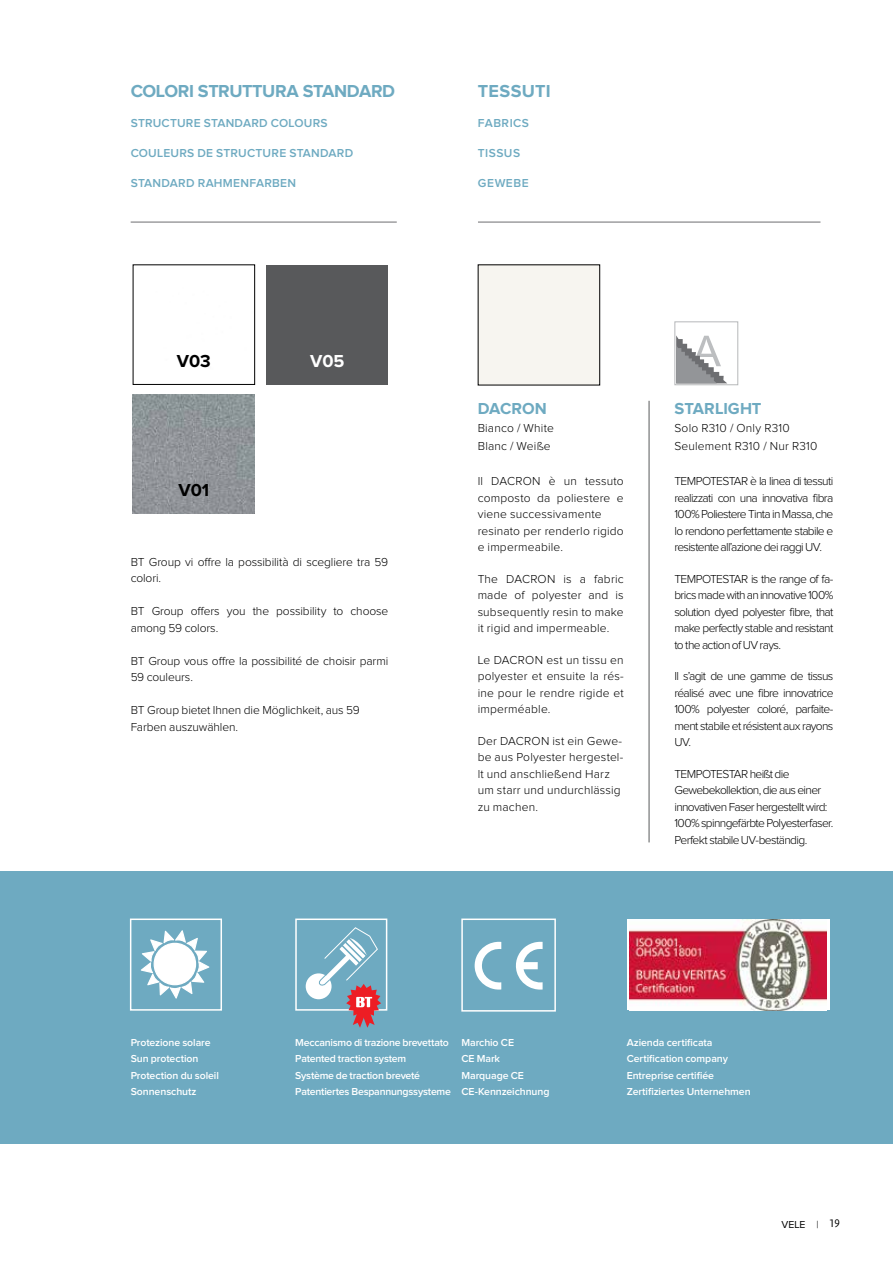
<style>
.page{position:relative;width:893px;height:1263px;background:#fff}
.page>*{position:absolute;margin:0;border:0;box-sizing:border-box;transform-origin:0 0}
.t1{font:700 18px "Proxima Nova";letter-spacing:-.015em;color:#6eaac1}
.t2{font:700 18px "Proxima Nova";letter-spacing:.015em;color:#6eaac1}
.t3{font:700 18px "Proxima Nova";color:#000}
.t4{font:700 18px "Proxima Nova";color:#fff}
.t5{font:700 16.5px "Proxima Nova";color:#6eaac1}
.t6{font:300 12px/16.5px "Proxima Nova";letter-spacing:-.01em;color:#000;text-align:justify}
.t7{font:300 12px/16.5px "Proxima Nova";letter-spacing:.015em;color:#000}
.t8{font:300 12px/16.5px "Proxima Nova";letter-spacing:-.055em;color:#000}
.t9{font:600 12px "Proxima Nova";letter-spacing:.02em;color:#6eaac1}
.t10{font:300 12px/18px "Proxima Nova";letter-spacing:.02em;color:#000}
.t11{font:600 12px "Proxima Nova";letter-spacing:.04em;color:#6eaac1}
.t12{font:600 10.5px/16.5px "Proxima Nova";letter-spacing:-.01em;color:#fff}
.t13{font:10.5px "Proxima Nova";color:#000}
.s1{font-weight:300}
.s2{font-family:"Delicious Small Caps";font-size:12px}
</style>
<div class="page">
<div style="left:0;top:872px;width:893px;height:272px;background:#6eaac1"></div>
<div style="left:130px;top:918px;width:92px;height:93px;background:#6eaac1;border:2px solid #fff"></div>
<svg style="left:141px;top:930px;width:68px;height:68px"></svg>
<img style="left:133px;top:394px;width:122px;height:120px">
<div style="left:133px;top:265px;width:122px;height:120px;border:1px solid #000"></div>
<div style="left:266px;top:265px;width:122px;height:120px;background:#58595b"></div>
<hr style="left:478px;top:222px;width:342px;height:1px;background:#6d6e71">
<div style="left:478px;top:265px;width:122px;height:120px;background:#f7f5f0"></div>
<svg style="left:627px;top:919px;width:202px;height:91px"></svg>
<img style="left:630px;top:919px;width:196px;height:91px">
<div style="left:295px;top:918px;width:92px;height:93px;background:#6eaac1;border:2px solid #fff"></div>
<svg style="left:299px;top:927px;width:85px;height:101px"></svg>
<hr style="left:649px;top:401px;width:1px;height:441px;background:#58595b">
<svg style="left:676px;top:335px;width:51px;height:48px"></svg>
<div style="left:674px;top:321px;width:64px;height:64px;border:1px solid #b6b8ba"></div>
<hr style="left:131px;top:222px;width:266px;height:1px;background:#6d6e71">
<div style="left:461px;top:918px;width:95px;height:93px;border:2px solid #fff"></div>
<svg style="left:475px;top:942px;width:26px;height:47px"></svg>
<svg style="left:515px;top:942px;width:28px;height:48px"></svg>
<h1 class="t1" style="left:131px;top:83px;width:266px">COLORI STRUTTURA STANDARD</h1>
<p class="t9" style="left:131px;top:118px;width:198px">STRUCTURE STANDARD COLOURS</p>
<p class="t9" style="left:131px;top:148px;width:224px">COULEURS DE STRUCTURE STANDARD</p>
<p class="t9" style="left:131px;top:178px;width:167px">STANDARD RAHMENFARBEN</p>
<h1 class="t3" style="left:177px;top:353px;width:36px">V03</h1>
<h1 class="t4" style="left:310px;top:353px;width:36px">V05</h1>
<h1 class="t3" style="left:178px;top:482px;width:32px">V01</h1>
<p class="t6" style="left:131px;top:554px;width:259px">BT Group vi offre la possibilità di scegliere tra 59 colori.</p>
<p class="t6" style="left:131px;top:604px;width:259px">BT Group offers you the possibility to choose among 59 colors.</p>
<p class="t6" style="left:131px;top:653px;width:259px">BT Group vous offre la possibilité de choisir parmi<br>59 couleurs.</p>
<p class="t6" style="left:131px;top:703px;width:231px">BT Group bietet Ihnen die Möglichkeit, aus 59<br>Farben auszuwählen.</p>
<h1 class="t2" style="left:478px;top:83px;width:74px">TESSUTI</h1>
<p class="t11" style="left:478px;top:118px;width:53px">FABRICS</p>
<p class="t9" style="left:478px;top:148px;width:44px">TISSUS</p>
<p class="t9" style="left:478px;top:178px;width:52px">GEWEBE</p>
<h2 class="t5" style="left:478px;top:401px;width:71px">DACRON</h2>
<p class="t7" style="left:478px;top:419px;width:78px;line-height:18px">Bianco / White<br>Blanc / Weiße</p>
<p class="t7" style="left:478px;top:473px;width:148px">Il DACRON è un tessuto composto da poliestere e viene successivamente resinato per renderlo rigido e impermeabile.</p>
<p class="t6" style="left:478px;top:571px;width:148px">The DACRON is a fabric made of polyester and is subsequently resin to make it rigid and impermeable.</p>
<p class="t6" style="left:478px;top:652px;width:148px">Le DACRON est un tissu en polyester et ensuite la rés&shy;ine pour le rendre rigide et imperméable.</p>
<p class="t7" style="left:478px;top:733px;width:147px">Der DACRON ist ein Gewe&shy;be aus Polyester hergestel&shy;lt und anschließend Harz um starr und undurchlässig zu machen.</p>
<h2 class="t5" style="left:674px;top:401px;width:89px">STARLIGHT</h2>
<p class="t10" style="left:674px;top:419px;width:145px">Solo R310 / Only R310<br>Seulement R310 / Nur R310</p>
<p class="t6" style="left:674px;top:473px;width:161px">TEMPOTESTAR è la linea di tessuti realizzati con una innovativa fibra 100% Poliestere Tinta in Massa, che lo rendono perfettamente stabile e resistente all’azione dei raggi UV.</p>
<p class="t6" style="left:674px;top:571px;width:161px">TEMPOTESTAR is the range of fa&shy;brics made with an innovative 100% solution dyed polyester fibre, that make perfectly stable and resistant to the action of UV rays.</p>
<p class="t6" style="left:674px;top:668px;width:161px">Il s’agit de une gamme de tissus réalisé avec une fibre innovatrice 100% polyester coloré, parfaite&shy;ment stabile et résistent aux rayons UV.</p>
<p class="t8" style="left:674px;top:766px;width:161px">TEMPOTESTAR heißt die<br>Gewebekollektion, die aus einer innovativen Faser hergestellt wird:<br>100% spinngefärbte Polyesterfaser.<br>Perfekt stabile UV-beständig.</p>
<p class="t12" style="left:131px;top:1034px;width:90px">Protezione solare<br>Sun protection<br>Protection du soleil<br>Sonnenschutz</p>
<p class="t12" style="left:295px;top:1034px;width:157px">Meccanismo di trazione brevettato<br>Patented traction system<br>Système de traction breveté<br>Patentiertes Bespannungssysteme</p>
<p class="t12" style="left:461px;top:1034px;width:90px">Marchio CE<br>CE Mark<br>Marquage CE<br>CE-Kennzeichnung</p>
<p class="t12" style="left:627px;top:1034px;width:126px">Azienda certificata<br>Certification company<br>Entreprise certifiée<br>Zertifiziertes Unternehmen</p>
<p class="t13" style="left:781px;top:1219px;width:60px">VELE <span class="s1">|</span> <span class="s2">19</span></p>
</div>
